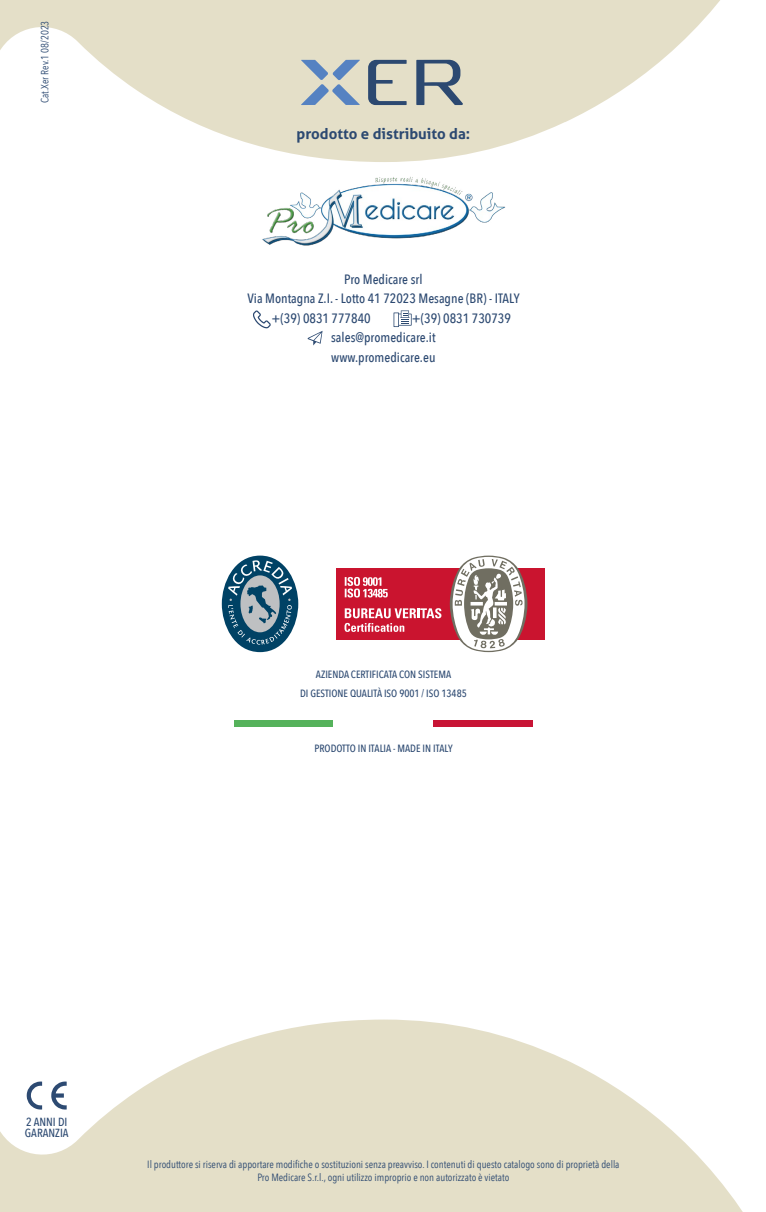
<style>
.page{position:relative;width:766px;height:1212px;background:#fff}
.page>*{position:absolute;margin:0;border:0;box-sizing:border-box;transform-origin:0 0}
.t1{font:700 15px "Aller";color:#2c4971}
.t2{font:500 13.5px/19.5px "Avenir Next Condensed";color:#2c4971}
.t3{font:500 11.7px/11.7px "Avenir Next Condensed";color:#2c4971}
.t4{font:10.5px/13.5px "Avenir Next Condensed";color:#2c4971;text-align:center}
.t5{font:500 10.5px/19.5px "Avenir Next Condensed";color:#2c4971;text-align:center}
</style>
<div class="page">
<svg style="left:0;top:0;width:720px;height:162px;fill:#e4dfc8"></svg>
<svg style="left:0;top:1019px;width:743px;height:193px;fill:#e4dfc8"></svg>
<div style="left:234px;top:720px;width:99px;height:6px;background:#55b25b"></div>
<div style="left:433px;top:720px;width:99px;height:6px;background:#c81435"></div>
<div style="left:222px;top:556px;width:76px;height:96px;background:#004265;border-radius:50%"></div>
<svg style="left:228px;top:560px;width:64px;height:85px"></svg>
<div style="left:336px;top:568px;width:209px;height:71px;background:#ca142f"></div>
<svg style="left:449px;top:556px;width:78px;height:96px"></svg>
<svg style="left:344px;top:577px;width:43px;height:20px"></svg>
<svg style="left:344px;top:608px;width:97px;height:24px"></svg>
<img style="left:262px;top:176px;width:243px;height:70px">
<svg style="left:27px;top:1081px;width:15px;height:28px"></svg>
<svg style="left:51px;top:1081px;width:16px;height:28px"></svg>
<svg style="left:301px;top:60px;width:59px;height:45px"></svg>
<svg style="left:368px;top:60px;width:38px;height:45px"></svg>
<svg style="left:416px;top:60px;width:47px;height:45px"></svg>
<svg style="left:307px;top:331px;width:15px;height:14px"></svg>
<svg style="left:393px;top:310px;width:18px;height:17px"></svg>
<svg style="left:253px;top:310px;width:18px;height:18px"></svg>
<p class="t4" style="left:38px;top:103px;width:84px;rotate:-90deg">Cat.Xer Rev.1 08/2023</p>
<h1 class="t1" style="left:296px;top:124px;width:175px">prodotto e distribuito da:</h1>
<p class="t2" style="left:344px;top:269px;width:80px">Pro Medicare srl</p>
<p class="t2" style="left:247px;top:288px;width:273px">Via Montagna Z.I. - Lotto 41 72023 Mesagne (BR) - ITALY</p>
<p class="t2" style="left:271px;top:308px;width:101px">+(39) 0831 777840</p>
<p class="t2" style="left:331px;top:308px;width:181px;text-indent:80px">+(39) 0831 730739 sales@promedicare.it www.promedicare.eu</p>
<p class="t5" style="left:300px;top:664px;width:168px">AZIENDA CERTIFICATA CON SISTEMA<br>DI GESTIONE QUALITÀ ISO 9001 / ISO 13485</p>
<p class="t5" style="left:314px;top:738px;width:140px">PRODOTTO IN ITALIA - MADE IN ITALY</p>
<p class="t3" style="left:25px;top:1115px;width:45px">2 ANNI DI<br>GARANZIA</p>
<p class="t4" style="left:147px;top:1156px;width:473px">Il produttore si riserva di apportare modifiche o sostituzioni senza preavviso. I contenuti di questo catalogo sono di proprietà della<br>Pro Medicare S.r.l., ogni utilizzo improprio e non autorizzato è vietato</p>
</div>
